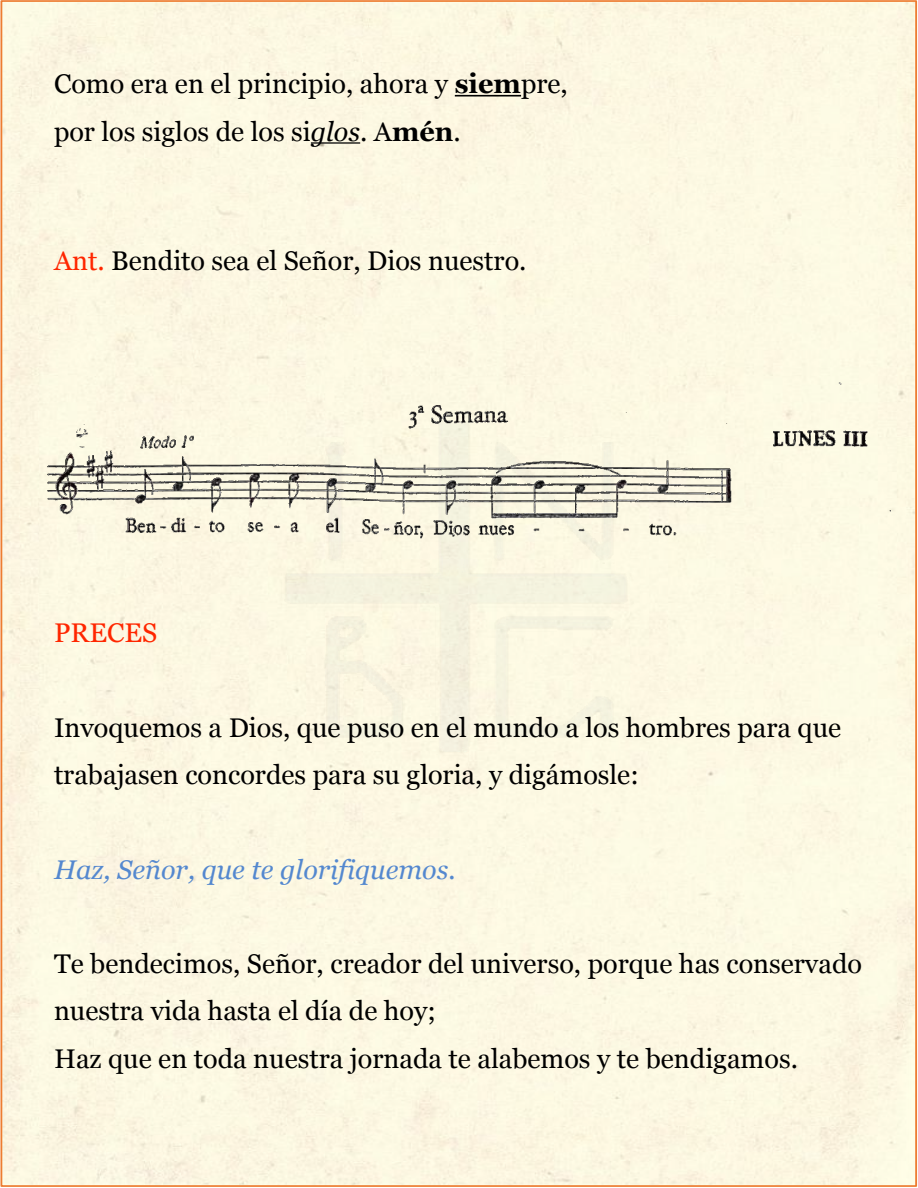
<style>
.page{position:relative;width:918px;height:1188px;background:#fff}
.page>*{position:absolute;margin:0;border:0;box-sizing:border-box;transform-origin:0 0}
.t1{font:27px/47.2px "Georgia";color:#000}
.t2{font:italic 27px "Georgia";color:#5488cf}
.t3{font:27px "Georgia";color:#ff2600}
.s1{font-weight:700}
.s2{font-style:italic}
.s3{color:#ff2600}
</style>
<div class="page">
<div style="left:271px;top:550px;width:375px;height:221px;background:#fbf7e1"></div>
<hr style="left:455px;top:95px;width:66px;height:2px;background:#000">
<hr style="left:311px;top:142px;width:49px;height:2px;background:#000">
<img style="left:27px;top:382px;width:864px;height:168px">
<p class="t1" style="left:54px;top:59px;width:515px">Como era en el principio, ahora y <span class="s1">siem</span>pre, por los siglos de los si<span class="s2">glos</span>. A<span class="s1">mén</span>.</p>
<p class="t1" style="left:54px;top:236px;width:474px"><span class="s3">Ant.</span> Bendito sea el Señor, Dios nuestro.</p>
<p class="t3" style="left:54px;top:613px;width:105px">PRECES</p>
<p class="t1" style="left:54px;top:703px;width:789px">Invoquemos a Dios, que puso en el mundo a los hombres para que trabajasen concordes para su gloria, y digámosle:</p>
<p class="t2" style="left:54px;top:850px;width:403px">Haz, Señor, que te glorifiquemos.</p>
<p class="t1" style="left:54px;top:939px;width:810px">Te bendecimos, Señor, creador del universo, porque has conservado nuestra vida hasta el día de hoy;<br>Haz que en toda nuestra jornada te alabemos y te bendigamos.</p>
</div>
